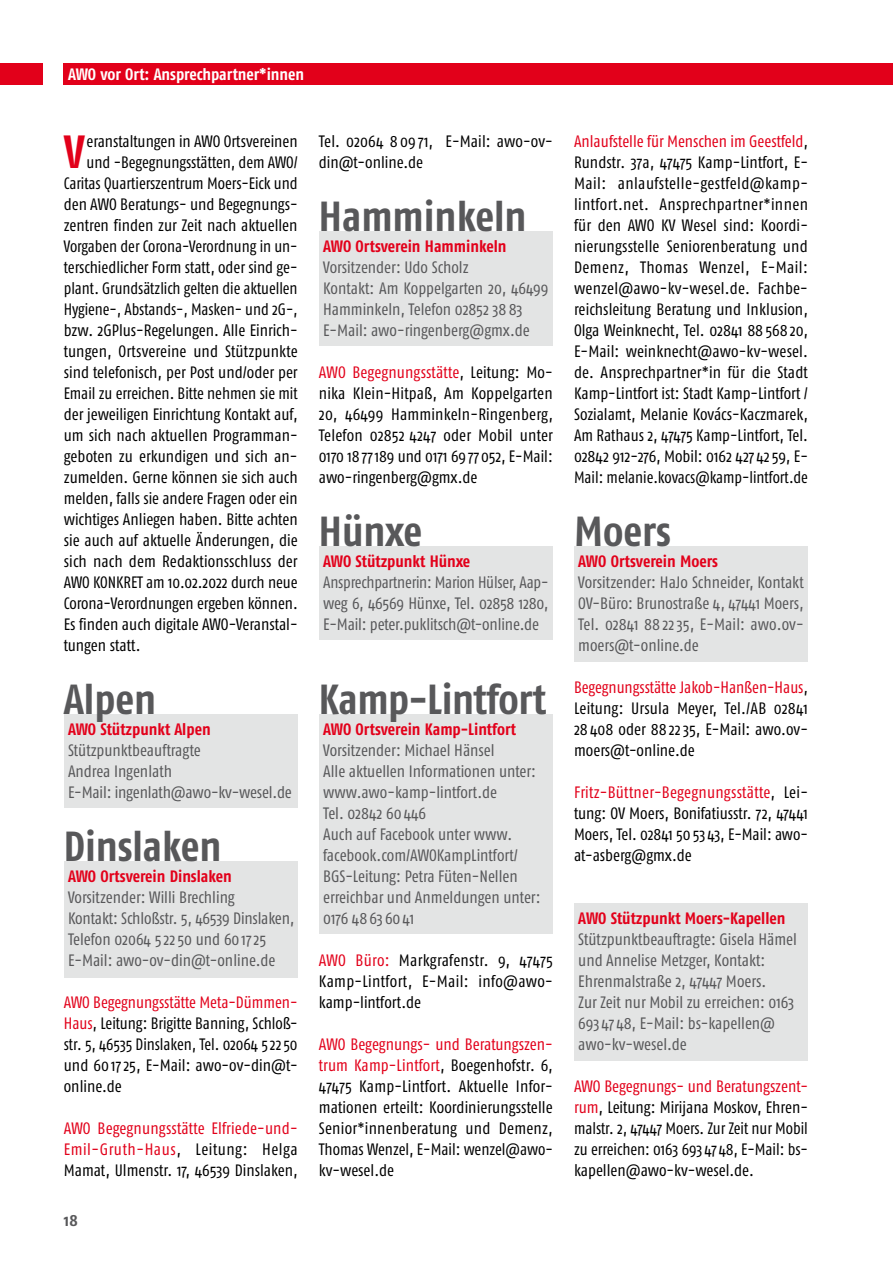
<style>
.page{position:relative;width:893px;height:1263px;background:#fff}
.page>*{position:absolute;margin:0;border:0;box-sizing:border-box;transform-origin:0 0}
.t1{font:700 46.5px "Fago Co";color:#e2001a}
.t2{font:700 42px "Fago Co";color:#58585a}
.t3{font:16.5px/21px "Fago Co";color:#000;text-align:justify}
.t4{font:16.5px/21px "Fago Co";color:#58585a}
.t5{font:700 16.5px "Fago Co";color:#e2001a}
.t6{font:16.5px/21px "Fago Co";color:#e2001a;text-align:justify}
.t7{font:16.5px "Fago Co";color:#000;scale:.96 1}
.t8{font:700 16.5px "Fago Co";color:#fff}
.t9{font:700 16.5px "Fago Co";color:#58585a}
.s1{color:#e2001a}
.s2{color:#000}
</style>
<div class="page">
<div style="left:319px;top:714px;width:234px;height:220px;background:#e3e4e4"></div>
<div style="left:574px;top:546px;width:234px;height:116px;background:#e3e4e4"></div>
<div style="left:574px;top:903px;width:234px;height:158px;background:#e3e4e4"></div>
<div style="left:64px;top:861px;width:234px;height:117px;background:#e3e4e4"></div>
<div style="left:64px;top:714px;width:234px;height:94px;background:#e3e4e4"></div>
<div style="left:319px;top:231px;width:234px;height:115px;background:#e3e4e4"></div>
<div style="left:319px;top:546px;width:234px;height:94px;background:#e3e4e4"></div>
<div style="left:64px;top:63px;width:744px;height:21px;background:#e2001a"></div>
<div style="left:808px;top:63px;width:85px;height:21px;background:#e2001a"></div>
<div style="left:0;top:63px;width:43px;height:21px;background:#e2001a"></div>
<p class="t8" style="left:68px;top:64px;width:238px">AWO vor Ort: Ansprechpartner*innen</p>
<h1 class="t1" style="left:64px;top:125px;width:22px">V</h1>
<p class="t3" style="left:87px;top:131px;width:213px">eranstaltungen in AWO Ortsvereinen</p>
<p class="t3" style="left:87px;top:152px;width:213px">und -Begegnungsstätten, dem AWO/</p>
<p class="t3" style="left:64px;top:173px;width:235px">Caritas Quartierszentrum Moers-Eick und</p>
<p class="t3" style="left:64px;top:194px;width:235px">den AWO Beratungs- und Begegnungs-</p>
<p class="t3" style="left:64px;top:215px;width:235px">zentren finden zur Zeit nach aktuellen</p>
<p class="t3" style="left:64px;top:236px;width:235px">Vorgaben der Corona-Verordnung in un-</p>
<p class="t3" style="left:64px;top:257px;width:235px">terschiedlicher Form statt, oder sind ge-</p>
<p class="t7" style="left:64px;top:279px;width:245px">plant. Grundsätzlich gelten die aktuellen</p>
<p class="t7" style="left:64px;top:300px;width:245px">Hygiene-, Abstands-, Masken- und 2G-,</p>
<p class="t3" style="left:64px;top:320px;width:235px">bzw. 2GPlus-Regelungen. Alle Einrich-</p>
<p class="t3" style="left:64px;top:341px;width:235px">tungen, Ortsvereine und Stützpunkte</p>
<p class="t3" style="left:64px;top:362px;width:235px">sind telefonisch, per Post und/oder per</p>
<p class="t3" style="left:64px;top:383px;width:235px">Email zu erreichen. Bitte nehmen sie mit</p>
<p class="t3" style="left:64px;top:404px;width:235px">der jeweiligen Einrichtung Kontakt auf,</p>
<p class="t3" style="left:64px;top:425px;width:235px">um sich nach aktuellen Programman-</p>
<p class="t3" style="left:64px;top:446px;width:235px">geboten zu erkundigen und sich an-</p>
<p class="t3" style="left:64px;top:467px;width:235px">zumelden. Gerne können sie sich auch</p>
<p class="t3" style="left:64px;top:488px;width:235px">melden, falls sie andere Fragen oder ein</p>
<p class="t3" style="left:64px;top:509px;width:235px">wichtiges Anliegen haben. Bitte achten</p>
<p class="t3" style="left:64px;top:530px;width:235px">sie auch auf aktuelle Änderungen, die</p>
<p class="t3" style="left:64px;top:551px;width:235px">sich nach dem Redaktionsschluss der</p>
<p class="t3" style="left:64px;top:572px;width:235px">AWO KONKRET am 10.02.2022 durch neue</p>
<p class="t3" style="left:64px;top:593px;width:235px">Corona-Verordnungen ergeben können.</p>
<p class="t3" style="left:64px;top:614px;width:235px">Es finden auch digitale AWO-Veranstal-</p>
<p class="t3" style="left:64px;top:635px;width:78px">tungen statt.</p>
<h2 class="t2" style="left:64px;top:675px;width:94px">Alpen</h2>
<p class="t5" style="left:68px;top:720px;width:144px">AWO Stützpunkt Alpen</p>
<p class="t4" style="left:68px;top:740px;width:225px">Stützpunktbeauftragte<br>Andrea Ingenlath<br>E-Mail: ingenlath@awo-kv-wesel.de</p>
<h2 class="t2" style="left:64px;top:822px;width:159px">Dinslaken</h2>
<p class="t5" style="left:68px;top:867px;width:165px">AWO Ortsverein Dinslaken</p>
<p class="t4" style="left:68px;top:887px;width:228px">Vorsitzender: Willi Brechling<br>Kontakt: Schloßstr. 5, 46539 Dinslaken, Telefon 02064 5 22 50 und 60 1725<br>E-Mail: awo-ov-din@t-online.de</p>
<p class="t3" style="left:64px;top:992px;width:235px"><span class="s1">AWO Begegnungsstätte Meta-Dümmen-Haus</span>, Leitung: Brigitte Banning, Schloß&shy;str. 5, 46535 Dinslaken, Tel. 02064 5 22 50 und 60 1725, E-Mail: awo-ov-din@t&shy;online.de</p>
<p class="t6" style="left:64px;top:1118px;width:235px">AWO Begegnungsstätte Elfriede-und-Emil-Gruth-Haus<span class="s2">, Leitung: Helga Mamat, Ulmenstr. 17, 46539 Dinslaken,</span></p>
<p class="t9" style="left:64px;top:1211px;width:16px">18</p>
<p class="t3" style="left:319px;top:131px;width:235px">Tel. 02064 8 09 71, E-Mail: awo-ov&shy;din@t-online.de</p>
<h2 class="t2" style="left:319px;top:192px;width:209px">Hamminkeln</h2>
<p class="t5" style="left:323px;top:237px;width:185px">AWO Ortsverein Hamminkeln</p>
<p class="t4" style="left:323px;top:257px;width:227px">Vorsitzender: Udo Scholz<br>Kontakt: Am Koppelgarten 20, 46499<br>Hamminkeln, Telefon 02852 38 83<br>E-Mail: awo-ringenberg@gmx.de</p>
<p class="t3" style="left:319px;top:362px;width:235px"><span class="s1">AWO Begegnungsstätte</span>, Leitung: Mo&shy;nika Klein-Hitpaß, Am Koppelgarten 20, 46499 Hamminkeln-Ringenberg, Telefon 02852 4247 oder Mobil unter 0170 18 77189 und 0171 69 77 052, E-Mail: awo-ringenberg@gmx.de</p>
<h2 class="t2" style="left:319px;top:507px;width:105px">Hünxe</h2>
<p class="t5" style="left:323px;top:552px;width:149px">AWO Stützpunkt Hünxe</p>
<p class="t4" style="left:323px;top:572px;width:227px;text-align:justify">Ansprechpartnerin: Marion Hülser, Aap&shy;weg 6, 46569 Hünxe, Tel. 02858 1280, E-Mail: peter.puklitsch@t-online.de</p>
<h2 class="t2" style="left:319px;top:675px;width:229px">Kamp-Lintfort</h2>
<p class="t5" style="left:323px;top:720px;width:195px">AWO Ortsverein Kamp-Lintfort</p>
<p class="t4" style="left:323px;top:740px;width:219px">Vorsitzender: Michael Hänsel<br>Alle aktuellen Informationen unter: www.awo-kamp-lintfort.de<br>Tel. 02842 60 446<br>Auch auf Facebook unter www. facebook.com/AWOKampLintfort/<br>BGS-Leitung: Petra Füten-Nellen erreichbar und Anmeldungen unter:<br>0176 48 63 60 41</p>
<p class="t3" style="left:319px;top:950px;width:235px"><span class="s1">AWO Büro:</span> Markgrafenstr. 9, 47475<br>Kamp-Lintfort, E-Mail: info@awo&shy;kamp-lintfort.de</p>
<p class="t3" style="left:319px;top:1034px;width:235px"><span class="s1">AWO Begegnungs- und Beratungszen&shy;trum Kamp-Lintfort</span>, Boegenhofstr. 6, 47475 Kamp-Lintfort. Aktuelle Infor&shy;mationen erteilt: Koordinierungsstelle Senior*innenberatung und Demenz, Thomas Wenzel, E-Mail: wenzel@awo&shy;kv-wesel.de</p>
<p class="t3" style="left:574px;top:131px;width:236px"><span class="s1">Anlaufstelle für Menschen im Geestfeld</span>, Rundstr. 37a, 47475 Kamp-Lintfort, E-Mail: anlaufstelle-gestfeld@kamp&shy;lintfort.net. Ansprechpartner*innen für den AWO KV Wesel sind: Koordi&shy;nierungsstelle Seniorenberatung und Demenz, Thomas Wenzel, E-Mail: wenzel@awo-kv-wesel.de. Fachbe&shy;reichsleitung Beratung und Inklusion, Olga Weinknecht, Tel. 02841 88 568 20, E-Mail: weinknecht@awo-kv-wesel. de. Ansprechpartner*in für die Stadt Kamp-Lintfort ist: Stadt Kamp-Lintfort / Sozialamt, Melanie Kovács-Kaczmarek, Am Rathaus 2, 47475 Kamp-Lintfort, Tel.<br>02842 912-276, Mobil: 0162 427 42 59, E-Mail: melanie.kovacs@kamp-lintfort.de</p>
<h2 class="t2" style="left:574px;top:507px;width:98px">Moers</h2>
<p class="t5" style="left:578px;top:552px;width:141px">AWO Ortsverein Moers</p>
<p class="t4" style="left:578px;top:572px;width:227px;text-align:justify">Vorsitzender: HaJo Schneider, Kontakt OV-Büro: Brunostraße 4, 47441 Moers, Tel. 02841 88 2235, E-Mail: awo.ov&shy;moers@t-online.de</p>
<p class="t3" style="left:574px;top:677px;width:235px"><span class="s1">Begegnungsstätte Jakob-Hanßen-Haus</span>, Leitung: Ursula Meyer, Tel./AB 02841<br>28 408 oder 88 2235, E-Mail: awo.ov&shy;moers@t-online.de</p>
<p class="t3" style="left:574px;top:782px;width:235px"><span class="s1">Fritz-Büttner-Begegnungsstätte</span>, Lei&shy;tung: OV Moers, Bonifatiusstr. 72, 47441<br>Moers, Tel. 02841 50 53 43, E-Mail: awo&shy;at-asberg@gmx.de</p>
<p class="t5" style="left:578px;top:909px;width:209px">AWO Stützpunkt Moers-Kapellen</p>
<p class="t4" style="left:578px;top:929px;width:220px">Stützpunktbeauftragte: Gisela Hämel und Annelise Metzger, Kontakt:<br>Ehrenmalstraße 2, 47447 Moers.<br>Zur Zeit nur Mobil zu erreichen: 0163<br>693 47 48, E-Mail: bs-kapellen@ awo-kv-wesel.de</p>
<p class="t3" style="left:574px;top:1076px;width:235px"><span class="s1">AWO Begegnungs- und Beratungszent&shy;rum</span>, Leitung: Mirijana Moskov, Ehren&shy;malstr. 2, 47447 Moers. Zur Zeit nur Mobil zu erreichen: 0163 693 47 48, E-Mail: bs&shy;kapellen@awo-kv-wesel.de.</p>
</div>
